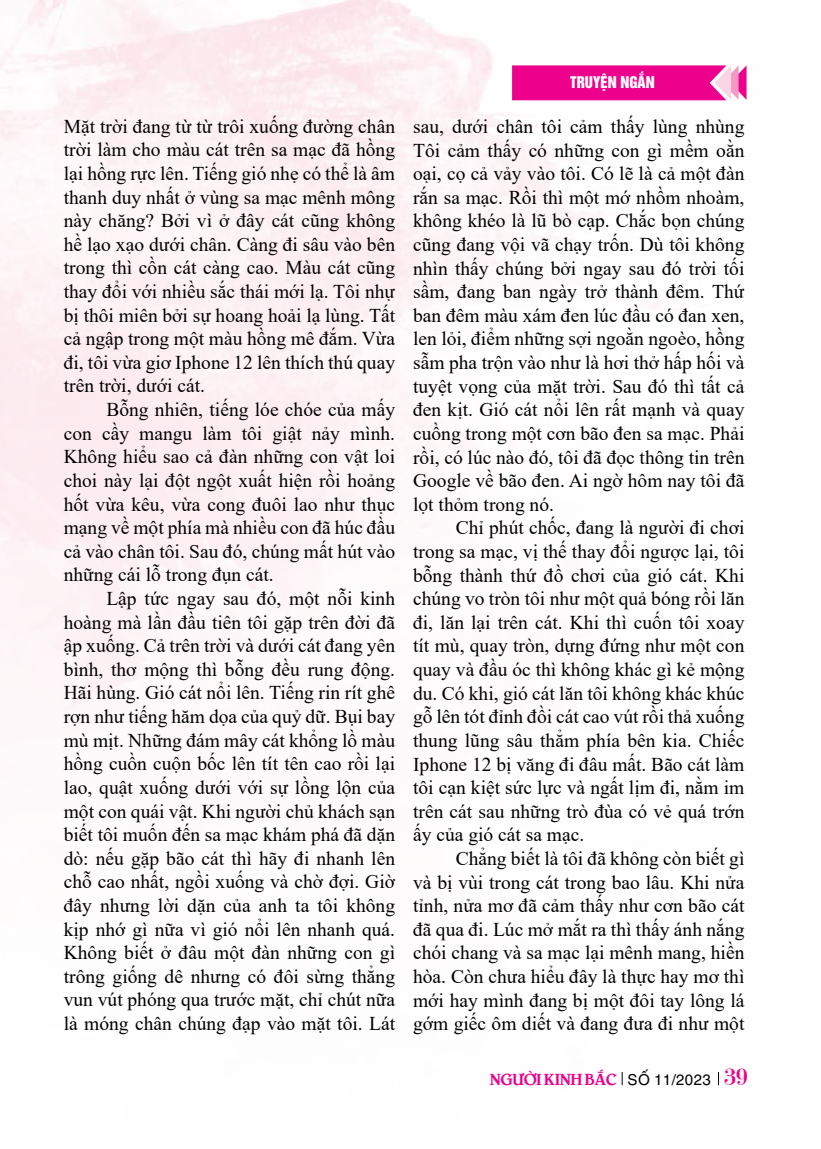
<style>
.page{position:relative;width:821px;height:1149px;background:#fff}
.page>*{position:absolute;margin:0;border:0;box-sizing:border-box;transform-origin:0 0}
.t1{font:19.5px/23.5px "Times New Roman";color:#000;text-align:justify}
.t2{font:15px "UTM Bienvenue";color:#ec008c}
.t3{font:14.7px "UTM Helvet Ins";color:#fff}
.s1{font-family:"UTM Helve";color:#000}
.s2{font-family:"Modern";font-size:25.65px}
</style>
<div class="page">
<img style="left:0;top:0;width:747px;height:1086px">
<svg style="left:622px;top:1071px;width:1px;height:13px"></svg>
<svg style="left:718px;top:1071px;width:1px;height:13px"></svg>
<svg style="left:512px;top:65px;width:234px;height:35px;background:#ef37a3"></svg>
<div style="left:533px;top:67px;width:158px;height:30px;background:#ec008c"></div>
<p class="t1" style="left:64px;top:114px;width:333px">Mặt trời đang từ từ trôi xuống đường chân trời làm cho màu cát trên sa mạc đã hồng lại hồng rực lên. Tiếng gió nhẹ có thể là âm thanh duy nhất ở vùng sa mạc mênh mông này chăng? Bởi vì ở đây cát cũng không hề lạo xạo dưới chân. Càng đi sâu vào bên trong thì cồn cát càng cao. Màu cát cũng thay đổi với nhiều sắc thái mới lạ. Tôi nhự bị thôi miên bởi sự hoang hoải lạ lùng. Tất cả ngập trong một màu hồng mê đắm. Vừa đi, tôi vừa giơ Iphone 12 lên thích thú quay trên trời, dưới cát.</p>
<p class="t1" style="left:64px;top:397px;width:333px;text-indent:43px">Bỗng nhiên, tiếng lóe chóe của mấy con cầy mangu làm tôi giật nảy mình.<br>Không hiểu sao cả đàn những con vật loi choi này lại đột ngột xuất hiện rồi hoảng hốt vừa kêu, vừa cong đuôi lao như thục mạng về một phía mà nhiều con đã húc đầu cả vào chân tôi. Sau đó, chúng mất hút vào những cái lỗ trong đụn cát.</p>
<p class="t1" style="left:64px;top:586px;width:333px;text-indent:43px">Lập tức ngay sau đó, một nỗi kinh hoàng mà lần đầu tiên tôi gặp trên đời đã ập xuống. Cả trên trời và dưới cát đang yên bình, thơ mộng thì bỗng đều rung động.<br>Hãi hùng. Gió cát nổi lên. Tiếng rin rít ghê rợn như tiếng hăm dọa của quỷ dữ. Bụi bay mù mịt. Những đám mây cát khổng lồ màu hồng cuồn cuộn bốc lên tít tên cao rồi lại lao, quật xuống dưới với sự lồng lộn của một con quái vật. Khi người chủ khách sạn biết tôi muốn đến sa mạc khám phá đã dặn dò: nếu gặp bão cát thì hãy đi nhanh lên chỗ cao nhất, ngồi xuống và chờ đợi. Giờ đây nhưng lời dặn của anh ta tôi không kịp nhớ gì nữa vì gió nổi lên nhanh quá.<br>Không biết ở đâu một đàn những con gì trông giống dê nhưng có đôi sừng thẳng vun vút phóng qua trước mặt, chỉ chút nữa là móng chân chúng đạp vào mặt tôi. Lát</p>
<p class="t3" style="left:570px;top:70px;width:86px">TRUYỆN NGẮN</p>
<p class="t1" style="left:413px;top:114px;width:333px">sau, dưới chân tôi cảm thấy lùng nhùng Tôi cảm thấy có những con gì mềm oằn oại, cọ cả vảy vào tôi. Có lẽ là cả một đàn rắn sa mạc. Rồi thì một mớ nhồm nhoàm, không khéo là lũ bò cạp. Chắc bọn chúng cũng đang vội vã chạy trốn. Dù tôi không nhìn thấy chúng bởi ngay sau đó trời tối sầm, đang ban ngày trở thành đêm. Thứ ban đêm màu xám đen lúc đầu có đan xen, len lỏi, điểm những sợi ngoằn ngoèo, hồng sẫm pha trộn vào như là hơi thở hấp hối và tuyệt vọng của mặt trời. Sau đó thì tất cả đen kịt. Gió cát nổi lên rất mạnh và quay cuồng trong một cơn bão đen sa mạc. Phải rồi, có lúc nào đó, tôi đã đọc thông tin trên Google về bão đen. Ai ngờ hôm nay tôi đã lọt thỏm trong nó.</p>
<p class="t1" style="left:413px;top:515px;width:333px;text-indent:43px">Chỉ phút chốc, đang là người đi chơi trong sa mạc, vị thế thay đổi ngược lại, tôi bỗng thành thứ đồ chơi của gió cát. Khi chúng vo tròn tôi như một quả bóng rồi lăn đi, lăn lại trên cát. Khi thì cuốn tôi xoay tít mù, quay tròn, dựng đứng như một con quay và đầu óc thì không khác gì kẻ mộng du. Có khi, gió cát lăn tôi không khác khúc gỗ lên tót đỉnh đồi cát cao vút rồi thả xuống thung lũng sâu thẳm phía bên kia. Chiếc Iphone 12 bị văng đi đâu mất. Bão cát làm tôi cạn kiệt sức lực và ngất lịm đi, nằm im trên cát sau những trò đùa có vẻ quá trớn ấy của gió cát sa mạc.</p>
<p class="t1" style="left:413px;top:845px;width:333px;text-indent:43px">Chẳng biết là tôi đã không còn biết gì và bị vùi trong cát trong bao lâu. Khi nửa tỉnh, nửa mơ đã cảm thấy như cơn bão cát đã qua đi. Lúc mở mắt ra thì thấy ánh nắng chói chang và sa mạc lại mênh mang, hiền hòa. Còn chưa hiểu đây là thực hay mơ thì mới hay mình đang bị một đôi tay lông lá gớm giếc ôm diết và đang đưa đi như một</p>
<p class="t2" style="left:490px;top:1066px;width:259px">NGƯỜI KINH BẮC <span class="s1">SỐ 11/2023</span> <span class="s2">39</span></p>
</div>
